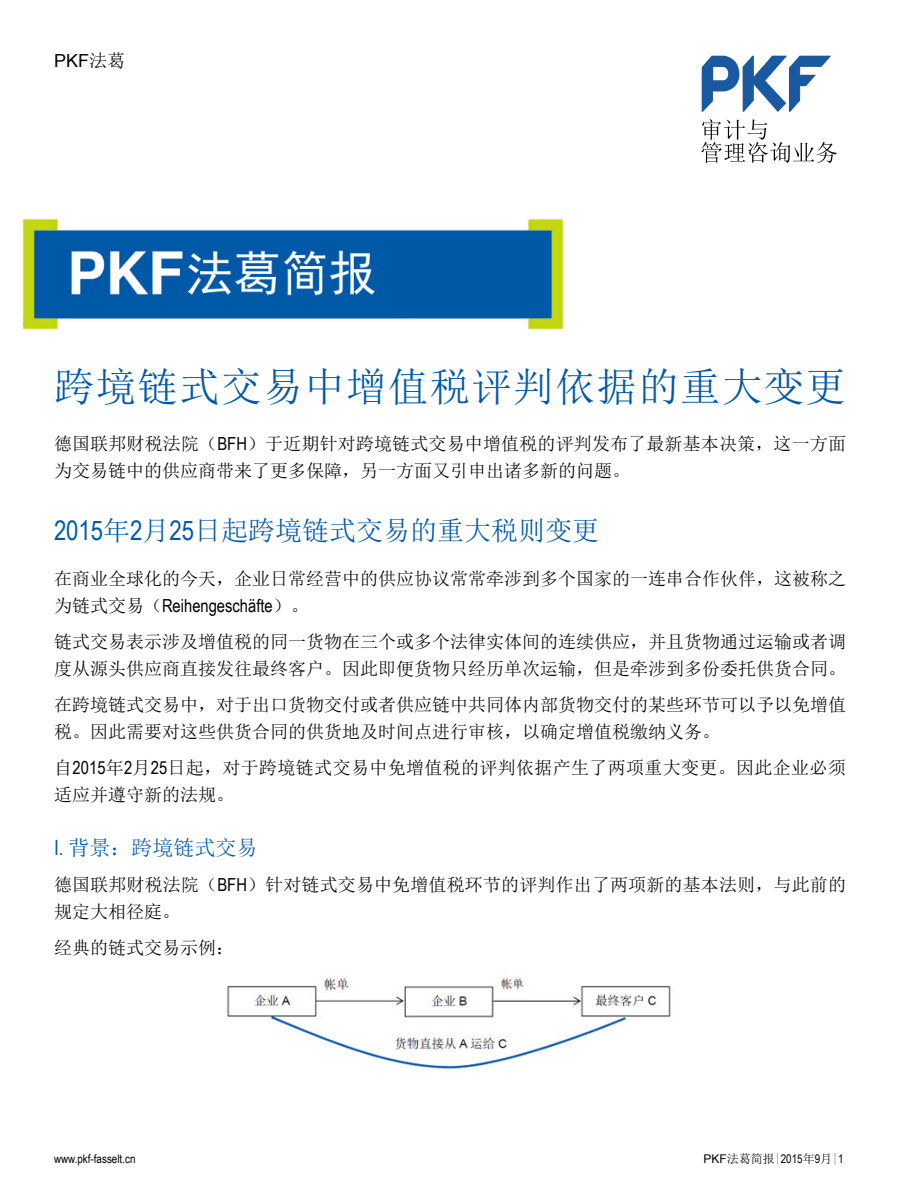
<style>
.page{position:relative;width:900px;height:1200px;background:#fff}
.page>*{position:absolute;margin:0;border:0;box-sizing:border-box;transform-origin:0 0}
.t1{font:40.5px "Sim Sun";letter-spacing:.03em;color:#0059a7}
.t2{font:27px "Sim Sun";color:#0059a7}
.t3{font:21px "Sim Sun";color:#0059a7}
.t4{font:18px/27px "Sim Sun";color:#000}
.t5{font:18px/27px "Sim Sun";letter-spacing:.02em;color:#000}
.t6{font:18px "Arial";color:#000}
.t7{font:12px "Arial Narrow";color:#000}
.t8{font:12px "Sim Sun";color:#000}
.s1{font-family:"Sim Sun"}
.s2{font-family:"Arial Narrow"}
.s3{font-family:"Arial"}
</style>
<div class="page">
<img style="left:22px;top:218px;width:542px;height:112px">
<img style="left:701px;top:55px;width:137px;height:108px">
<img style="left:226px;top:978px;width:445px;height:91px">
<p class="t6" style="left:54px;top:49px;width:73px">PKF<span class="s1">法葛</span></p>
<p class="t1" style="left:54px;top:366px;width:794px">跨境链式交易中增值税评判依据的重大变更</p>
<p class="t4" style="left:54px;top:430px;width:794px">德国联邦财税法院（<span class="s2">BFH</span>）于近期针对跨境链式交易中增值税的评判发布了最新基本决策，这一方面为交易链中的供应商带来了更多保障，另一方面又引申出诸多新的问题。</p>
<p class="t2" style="left:54px;top:517px;width:547px"><span class="s2">2015</span>年<span class="s2">2</span>月<span class="s2">25</span>日起跨境链式交易的重大税则变更</p>
<p class="t4" style="left:54px;top:565px;width:793px">在商业全球化的今天，企业日常经营中的供应协议常常牵涉到多个国家的一连串合作伙伴，这被称之为链式交易（<span class="s2">Reihengeschäfte</span>）。</p>
<p class="t4" style="left:54px;top:628px;width:793px">链式交易表示涉及增值税的同一货物在三个或多个法律实体间的连续供应，并且货物通过运输或者调度从源头供应商直接发往最终客户。因此即便货物只经历单次运输，但是牵涉到多份委托供货合同。</p>
<p class="t4" style="left:54px;top:691px;width:793px">在跨境链式交易中，对于出口货物交付或者供应链中共同体内部货物交付的某些环节可以予以免增值税。因此需要对这些供货合同的供货地及时间点进行审核，以确定增值税缴纳义务。</p>
<p class="t5" style="left:54px;top:754px;width:793px">自<span class="s2">2015</span>年<span class="s2">2</span>月<span class="s2">25</span>日起，对于跨境链式交易中免增值税的评判依据产生了两项重大变更。因此企业必须适应并遵守新的法规。</p>
<p class="t3" style="left:54px;top:837px;width:205px"><span class="s2">I.</span> 背景：跨境链式交易</p>
<p class="t4" style="left:54px;top:871px;width:794px">德国联邦财税法院（<span class="s2">BFH</span>）针对链式交易中免增值税环节的评判作出了两项新的基本法则，与此前的规定大相径庭。</p>
<p class="t4" style="left:54px;top:934px;width:181px">经典的链式交易示例：</p>
<p class="t7" style="left:54px;top:1150px;width:83px">www.pkf-fasselt.cn</p>
<p class="t8" style="left:704px;top:1153px;width:142px"><span class="s3">PKF</span>法葛简报|<span class="s2">2015</span>年<span class="s2">9</span>月|<span class="s2">1</span></p>
</div>
